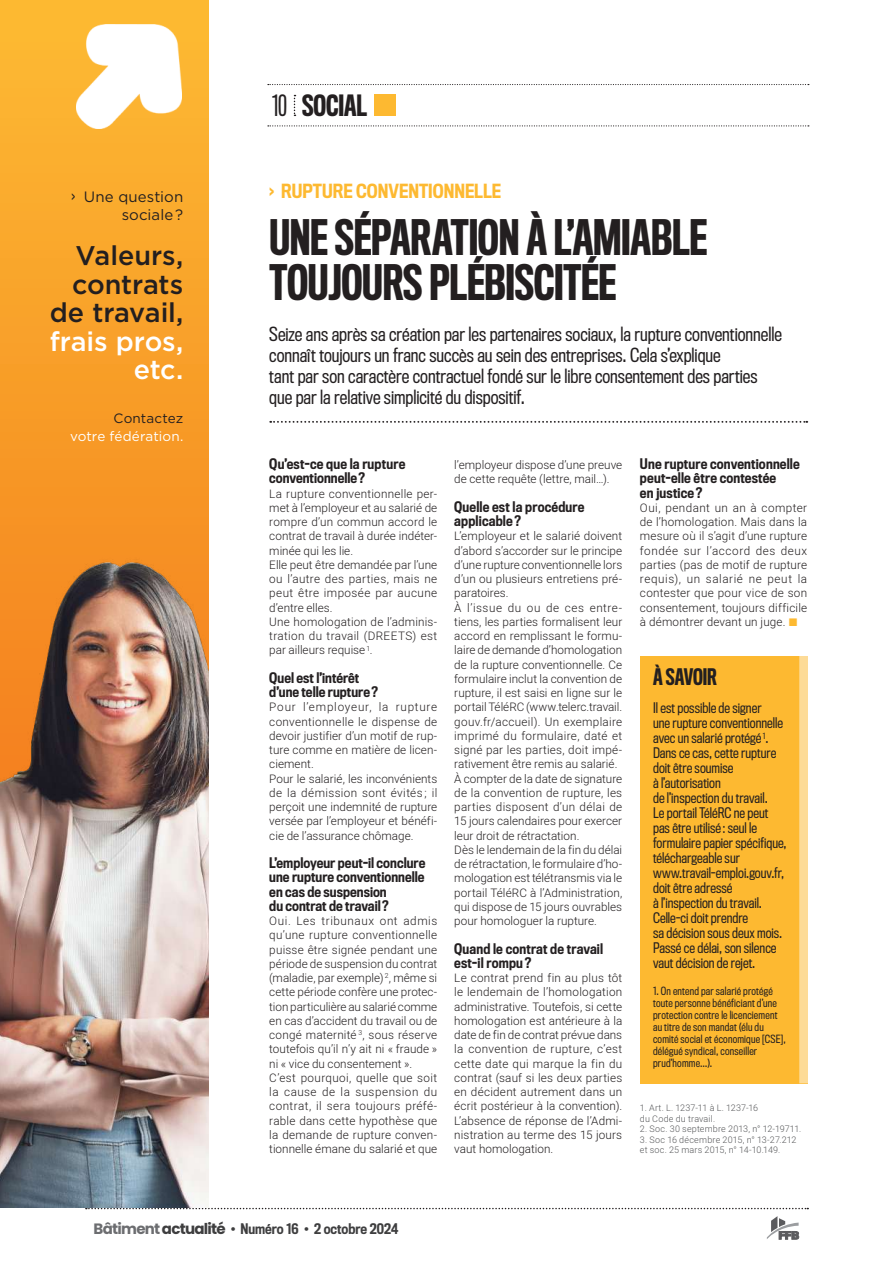
<style>
.page{position:relative;width:893px;height:1263px;background:#fff}
.page>*{position:absolute;margin:0;border:0;box-sizing:border-box;transform-origin:0 0}
.t1{font:500 45px/45px "Titling Gothic FB Comp";letter-spacing:-.005em;color:#231f20}
.t2{font:500 27px/28.5px "Gotham";letter-spacing:-.005em;color:#231f20;text-align:right}
.t3{font:500 27px/28.5px "Gotham";letter-spacing:-.005em;color:#fff;text-align:right}
.t4{font:500 27px "Titling Gothic FB Comp";color:#231f20}
.t5{font:500 21px "Titling Gothic FB Comp";letter-spacing:-.005em;color:#231f20}
.t6{font:18px/21px "Titling Gothic FB Cond";color:#231f20}
.t7{font:500 18px "Titling Gothic FB Cond";color:#fdb931}
.t8{font:15px/18px "Gotham";letter-spacing:.005em;color:#231f20;text-align:right}
.t9{font:13.5px/15px "Titling Gothic FB Cond";color:#231f20}
.t10{font:500 13.5px/14.2px "Titling Gothic FB Cond";letter-spacing:.01em;color:#231f20}
.t11{font:500 13.5px "Titling Gothic FB Cond";color:#3e3e3f}
.t12{font:13.5px "Gotham";letter-spacing:.005em;color:#fff}
.t13{font:13.5px "Gotham";letter-spacing:.01em;color:#231f20}
.t14{font:300 11.7px/14.2px "Heebo";letter-spacing:.005em;color:#231f20}
.t15{font:10.5px/12px "Titling Gothic FB Cond";letter-spacing:.02em;color:#231f20}
.t16{font:300 9px/10.5px "Heebo";letter-spacing:.02em;color:#57585a}
.s1{font-family:"Titling Gothic FB Cond"}
.s2{font-weight:400}
.s3{font-family:"Poppins";font-weight:700;font-size:15px;color:#6c6d70}
.s4{font-family:"Poppins";font-weight:700;font-size:15px}
.s5{font-family:"Poppins";font-weight:400;font-size:15px}
</style>
<div class="page">
<svg style="left:86px;top:1208px;width:722px;height:1px"></svg>
<svg style="left:767px;top:1216px;width:32px;height:23px"></svg>
<svg style="left:268px;top:125px;width:541px;height:1px"></svg>
<svg style="left:268px;top:84px;width:541px;height:1px"></svg>
<svg style="left:294px;top:95px;width:1px;height:21px"></svg>
<div style="left:374px;top:95px;width:21px;height:21px;background:#fdb931"></div>
<svg style="left:270px;top:421px;width:537px;height:2px"></svg>
<div style="left:640px;top:656px;width:168px;height:427px;background:#fdb931"></div>
<div style="left:799px;top:656px;width:9px;height:427px;background:#fddb97"></div>
<svg style="left:0;top:0;width:208px;height:500px;background:#f9a62b"></svg>
<img style="left:0;top:500px;width:208px;height:708px">
<img style="left:76px;top:25px;width:105px;height:104px">
<p class="t8" style="left:72px;top:187px;width:113px"><span class="s1">›</span> Une question sociale ?</p>
<h2 class="t2" style="left:50px;top:241px;width:135px">Valeurs, contrats de travail,</h2>
<h2 class="t3" style="left:50px;top:327px;width:135px">frais pros, etc.</h2>
<p class="t13" style="left:114px;top:409px;width:71px">Contactez</p>
<p class="t12" style="left:70px;top:427px;width:115px">votre fédération.</p>
<h2 class="t4" style="left:272px;top:90px;width:97px"><span class="s2">10</span> SOCIAL</h2>
<h3 class="t7" style="left:269px;top:181px;width:233px">› RUPTURE CONVENTIONNELLE</h3>
<h1 class="t1" style="left:269px;top:217px;width:439px">UNE SÉPARATION À L’AMIABLE<br>TOUJOURS PLÉBISCITÉE</h1>
<p class="t6" style="left:269px;top:324px;width:514px">Seize ans après sa création par les partenaires sociaux, la rupture conventionnelle connaît toujours un franc succès au sein des entreprises. Cela s’explique<br>tant par son caractère contractuel fondé sur le libre consentement des parties que par la relative simplicité du dispositif.</p>
<p class="t10" style="left:269px;top:457px;width:137px">Qu’est-ce que la rupture conventionnelle?</p>
<p class="t14" style="left:269px;top:486px;width:169px">La rupture conventionnelle per&shy;met à l’employeur et au salarié de rompre d’un commun accord le contrat de travail à durée indéter&shy;minée qui les lie.<br>Elle peut être demandée par l’une ou l’autre des parties, mais ne peut être imposée par aucune d’entre elles.<br>Une homologation de l’adminis&shy;tration du travail (DREETS) est par ailleurs requise <sup>1</sup>.</p>
<p class="t10" style="left:269px;top:671px;width:110px">Quel est l’intérêt d’une telle rupture?</p>
<p class="t14" style="left:269px;top:700px;width:169px">Pour l’employeur, la rupture conventionnelle le dispense de devoir justifier d’un motif de rup&shy;ture comme en matière de licen&shy;ciement.<br>Pour le salarié, les inconvénients de la démission sont évités ; il perçoit une indemnité de rupture versée par l’employeur et bénéfi&shy;cie de l’assurance chômage.</p>
<p class="t10" style="left:269px;top:856px;width:158px">L’employeur peut-il conclure une rupture conventionnelle en cas de suspension<br>du contrat de travail?</p>
<p class="t14" style="left:269px;top:914px;width:169px">Oui. Les tribunaux ont admis qu’une rupture conventionnelle puisse être signée pendant une période de suspension du contrat (maladie, par exemple) <sup>2</sup>, même si cette période confère une protec&shy;tion particulière au salarié comme en cas d’accident du travail ou de congé maternité <sup>3</sup>, sous réserve toutefois qu’il n’y ait ni « fraude » ni « vice du consentement ».<br>C’est pourquoi, quelle que soit la cause de la suspension du contrat, il sera toujours préfé&shy;rable dans cette hypothèse que la demande de rupture conven&shy;tionnelle émane du salarié et que</p>
<p class="t14" style="left:454px;top:458px;width:169px">l’employeur dispose d’une preuve de cette requête (lettre, mail…).</p>
<p class="t10" style="left:454px;top:500px;width:132px">Quelle est la procédure applicable ?</p>
<p class="t14" style="left:454px;top:529px;width:169px">L’employeur et le salarié doivent d’abord s’accorder sur le principe d’une rupture conventionnelle lors d’un ou plusieurs entretiens pré&shy;paratoires.<br>À l’issue du ou de ces entre&shy;tiens, les parties formalisent leur accord en remplissant le formu&shy;laire de demande d’homologation de la rupture conventionnelle. Ce formulaire inclut la convention de rupture, il est saisi en ligne sur le portail TéléRC (www.telerc.travail. gouv.fr/accueil). Un exemplaire imprimé du formulaire, daté et signé par les parties, doit impé&shy;rativement être remis au salarié.<br>À compter de la date de signature de la convention de rupture, les parties disposent d’un délai de<br>15 jours calendaires pour exercer leur droit de rétractation.<br>Dès le lendemain de la fin du délai de rétractation, le formulaire d’ho&shy;mologation est télétransmis via le portail TéléRC à l’Administration, qui dispose de 15 jours ouvrables pour homologuer la rupture.</p>
<p class="t10" style="left:454px;top:942px;width:150px">Quand le contrat de travail est-il rompu?</p>
<p class="t14" style="left:454px;top:971px;width:169px;text-align:justify">Le contrat prend fin au plus tôt le lendemain de l’homologation administrative. Toutefois, si cette homologation est antérieure à la date de fin de contrat prévue dans la convention de rupture, c’est cette date qui marque la fin du contrat (sauf si les deux parties en décident autrement dans un écrit postérieur à la convention).<br>L’absence de réponse de l’Admi&shy;nistration au terme des 15 jours vaut homologation.</p>
<p class="t10" style="left:640px;top:457px;width:161px">Une rupture conventionnelle peut-elle être contestée<br>en justice ?</p>
<p class="t14" style="left:640px;top:500px;width:169px;text-align:justify">Oui, pendant un an à compter de l’homologation. Mais dans la mesure où il s’agit d’une rupture fondée sur l’accord des deux parties (pas de motif de rupture requis), un salarié ne peut la contester que pour vice de son consentement, toujours difficile à démontrer devant un juge.</p>
<h3 class="t5" style="left:653px;top:665px;width:65px">À SAVOIR</h3>
<p class="t9" style="left:653px;top:701px;width:135px">Il est possible de signer<br>une rupture conventionnelle avec un salarié protégé <sup>1</sup>.<br>Dans ce cas, cette rupture doit être soumise<br>à l’autorisation<br>de l’inspection du travail.<br>Le portail TéléRC ne peut pas être utilisé: seul le formulaire papier spécifique, téléchargeable sur www.travail-emploi.gouv.fr, doit être adressé<br>à l’inspection du travail.<br>Celle-ci doit prendre<br>sa décision sous deux mois.<br>Passé ce délai, son silence vaut décision de rejet.</p>
<p class="t15" style="left:653px;top:985px;width:134px">1. On entend par salarié protégé toute personne bénéficiant d’une protection contre le licenciement au titre de son mandat (élu du comité social et économique [CSE], délégué syndical, conseiller prud’homme…).</p>
<p class="t16" style="left:640px;top:1103px;width:120px">1. Art. L. 1237-11 à L. 1237-16 du Code du travail.</p>
<p class="t16" style="left:640px;top:1124px;width:163px">2. Soc. 30 septembre 2013, n° 12-19711.</p>
<p class="t16" style="left:640px;top:1134px;width:158px">3. Soc 16 décembre 2015, n° 13-27.212 et soc. 25 mars 2015, n° 14-10.149.</p>
<p class="t11" style="left:94px;top:1220px;width:306px"><span class="s3">Bâtiment</span> <span class="s4">actualité</span> <span class="s5">•</span> Numéro 16 <span class="s5">•</span> 2 octobre 2024</p>
</div>
